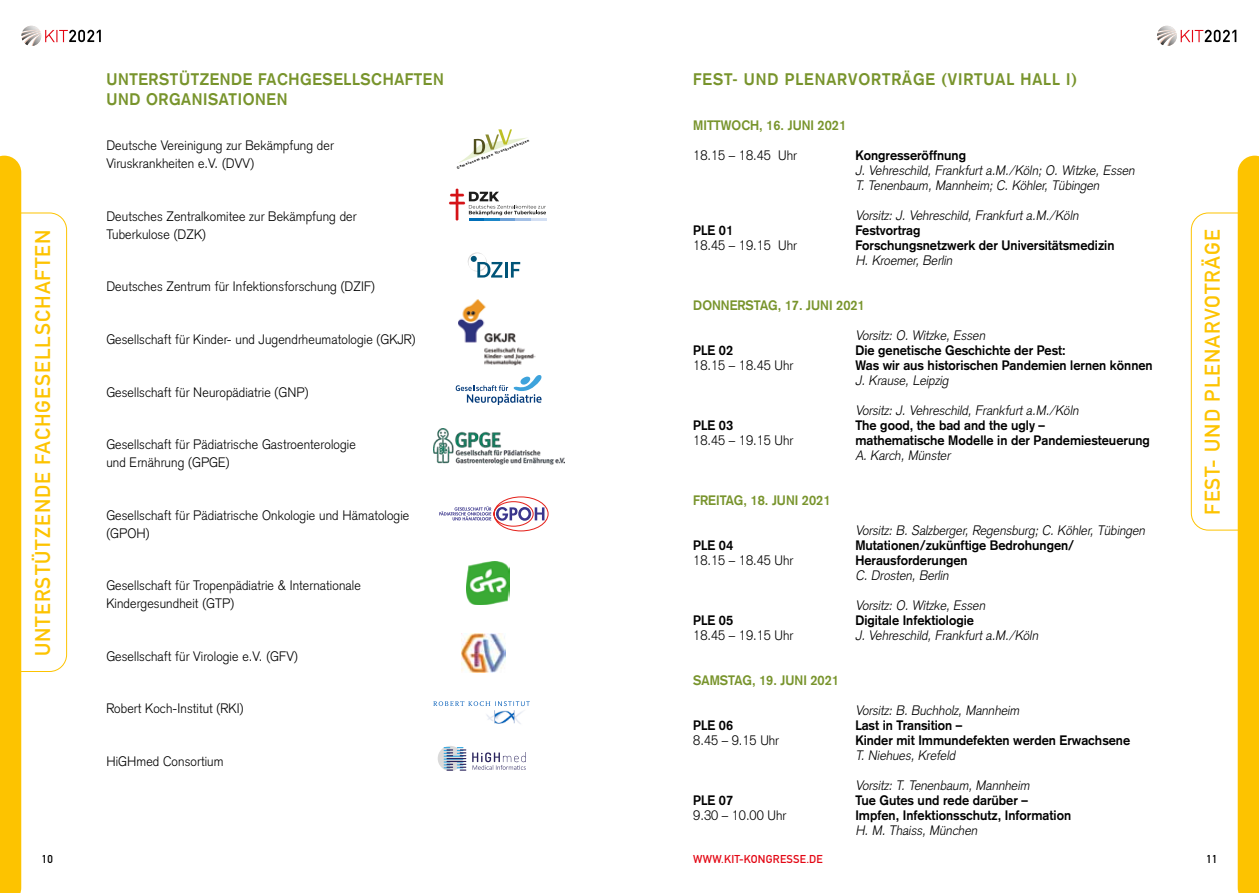
<style>
.page{position:relative;width:1259px;height:893px;background:#fff}
.page>*{position:absolute;margin:0;border:0;box-sizing:border-box;transform-origin:0 0}
.t1{font:21px "DIN Mittelschrift";letter-spacing:.05em;color:#fdc300}
.t2{font:700 16.5px/19.5px "Akzidenz Grotesk";letter-spacing:.04em;color:#78942c;scale:.95 1}
.t3{font:700 16.5px "Akzidenz Grotesk";letter-spacing:.06em;color:#78942c;scale:.95 1}
.t4{font:300 13.5px/18px "Akzidenz Grotesk";letter-spacing:.01em;color:#000;scale:.95 1}
.t5{font:italic 300 13.5px/15px "Akzidenz Grotesk";color:#000;scale:.95 1}
.t6{font:700 13.5px "Akzidenz Grotesk";color:#000;scale:.95 1}
.t7{font:700 13.5px "Akzidenz Grotesk";color:#78942c;scale:.95 1}
.t8{font:11.25px "DIN Mittelschrift";letter-spacing:.02em;color:#e30613}
.t9{font:11.25px "DIN Mittelschrift";color:#000}
.t10{font:500 3.3px "Formata";color:#000}
</style>
<div class="page">
<svg style="left:21px;top:26px;width:80px;height:20px"></svg>
<svg style="left:1157px;top:26px;width:79px;height:20px"></svg>
<div style="left:1179px;top:43px;width:58px;height:8px;background:#fff"></div>
<div style="left:44px;top:43px;width:58px;height:8px;background:#fff"></div>
<svg style="left:0;top:156px;width:67px;height:737px"></svg>
<svg style="left:458px;top:129px;width:69px;height:34px"></svg>
<svg style="left:449px;top:188px;width:97px;height:33px"></svg>
<svg style="left:467px;top:252px;width:53px;height:26px"></svg>
<img style="left:461px;top:633px;width:44px;height:39px">
<svg style="left:433px;top:701px;width:97px;height:5px"></svg>
<img style="left:486px;top:710px;width:37px;height:14px">
<img style="left:466px;top:562px;width:43px;height:43px">
<svg style="left:456px;top:375px;width:86px;height:30px"></svg>
<div style="left:438px;top:746px;width:25px;height:25px;background:#dadada;border-radius:50%"></div>
<svg style="left:444px;top:747px;width:22px;height:24px"></svg>
<svg style="left:472px;top:752px;width:54px;height:18px"></svg>
<img style="left:434px;top:428px;width:131px;height:37px">
<svg style="left:439px;top:496px;width:110px;height:36px"></svg>
<svg style="left:1191px;top:156px;width:68px;height:737px"></svg>
<img style="left:459px;top:300px;width:77px;height:65px">
<h1 class="t1" style="left:31px;top:656px;width:428px;rotate:-90deg">UNTERSTÜTZENDE FACHGESELLSCHAFTEN</h1>
<p class="t2" style="left:106px;top:69px;width:357px">UNTERSTÜTZENDE FACHGESELLSCHAFTEN<br>UND ORGANISATIONEN</p>
<p class="t4" style="left:106px;top:137px;width:241px">Deutsche Vereinigung zur Bekämpfung der<br>Viruskrankheiten e.V. (DVV)</p>
<p class="t10" style="left:456px;top:165px;width:78px;rotate:-20deg">Gemeinsam gegen Viruskrankheiten</p>
<p class="t4" style="left:106px;top:207px;width:265px">Deutsches Zentralkomitee zur Bekämpfung der<br>Tuberkulose (DZK)</p>
<p class="t4" style="left:106px;top:278px;width:284px">Deutsches Zentrum für Infektionsforschung (DZIF)</p>
<p class="t4" style="left:106px;top:330px;width:327px">Gesellschaft für Kinder- und Jugendrheumatologie (GKJR)</p>
<p class="t4" style="left:106px;top:383px;width:214px">Gesellschaft für Neuropädiatrie (GNP)</p>
<p class="t4" style="left:106px;top:435px;width:264px">Gesellschaft für Pädiatrische Gastroenterologie und Ernährung (GPGE)</p>
<p class="t4" style="left:106px;top:506px;width:320px">Gesellschaft für Pädiatrische Onkologie und Hämatologie (GPOH)</p>
<p class="t4" style="left:106px;top:576px;width:269px">Gesellschaft für Tropenpädiatrie &amp; Internationale<br>Kindergesundheit (GTP)</p>
<p class="t4" style="left:106px;top:647px;width:203px">Gesellschaft für Virologie e.V. (GFV)</p>
<p class="t4" style="left:106px;top:699px;width:146px">Robert Koch-Institut (RKI)</p>
<p class="t4" style="left:106px;top:752px;width:125px">HiGHmed Consortium</p>
<p class="t3" style="left:693px;top:70px;width:405px">FEST- UND PLENARVORTRÄGE (VIRTUAL HALL I)</p>
<p class="t7" style="left:693px;top:117px;width:162px">MITTWOCH, 16. JUNI 2021</p>
<p class="t4" style="left:693px;top:146px;width:111px">18.15 – 18.45 Uhr</p>
<p class="t6" style="left:855px;top:147px;width:118px">Kongresseröffnung</p>
<p class="t5" style="left:855px;top:163px;width:298px">J.Vehreschild,Frankfurta.M./Köln;O.Witzke,Essen<br>T.Tenenbaum,Mannheim;C.Köhler,Tübingen</p>
<p class="t5" style="left:855px;top:208px;width:239px">Vorsitz:J.Vehreschild,Frankfurta.M./Köln</p>
<p class="t6" style="left:693px;top:222px;width:44px">PLE 01</p>
<p class="t6" style="left:855px;top:222px;width:70px">Festvortrag</p>
<p class="t4" style="left:693px;top:236px;width:111px">18.45 – 19.15 Uhr</p>
<p class="t6" style="left:855px;top:237px;width:274px">Forschungsnetzwerk der Universitätsmedizin</p>
<p class="t5" style="left:855px;top:253px;width:106px">H.Kroemer,Berlin</p>
<p class="t7" style="left:693px;top:297px;width:182px">DONNERSTAG, 17. JUNI 2021</p>
<p class="t5" style="left:855px;top:328px;width:141px">Vorsitz:O.Witzke,Essen</p>
<p class="t6" style="left:693px;top:342px;width:44px">PLE 02</p>
<p class="t6" style="left:855px;top:342px;width:223px">Die genetische Geschichte der Pest:</p>
<p class="t4" style="left:693px;top:356px;width:107px">18.15 – 18.45 Uhr</p>
<p class="t6" style="left:855px;top:357px;width:314px">Was wir aus historischen Pandemien lernen können</p>
<p class="t5" style="left:855px;top:373px;width:102px">J.Krause,Leipzig</p>
<p class="t5" style="left:855px;top:403px;width:239px">Vorsitz:J.Vehreschild,Frankfurta.M./Köln</p>
<p class="t6" style="left:693px;top:417px;width:44px">PLE 03</p>
<p class="t6" style="left:855px;top:417px;width:201px">The good, the bad and the ugly –</p>
<p class="t4" style="left:693px;top:431px;width:107px">18.45 – 19.15 Uhr</p>
<p class="t6" style="left:855px;top:432px;width:311px">mathematische Modelle in der Pandemiesteuerung</p>
<p class="t5" style="left:855px;top:448px;width:104px">A.Karch,Münster</p>
<p class="t7" style="left:693px;top:492px;width:146px">FREITAG, 18. JUNI 2021</p>
<p class="t5" style="left:855px;top:523px;width:309px">Vorsitz:B.Salzberger,Regensburg;C.Köhler,Tübingen</p>
<p class="t6" style="left:693px;top:537px;width:44px">PLE 04</p>
<p class="t6" style="left:855px;top:537px;width:232px">Mutationen/zukünftige Bedrohungen/</p>
<p class="t4" style="left:693px;top:551px;width:107px">18.15 – 18.45 Uhr</p>
<p class="t6" style="left:855px;top:552px;width:120px">Herausforderungen</p>
<p class="t5" style="left:855px;top:568px;width:103px">C.Drosten,Berlin</p>
<p class="t5" style="left:855px;top:598px;width:141px">Vorsitz:O.Witzke,Essen</p>
<p class="t6" style="left:693px;top:612px;width:44px">PLE 05</p>
<p class="t6" style="left:855px;top:612px;width:126px">Digitale Infektiologie</p>
<p class="t4" style="left:693px;top:626px;width:107px">18.45 – 19.15 Uhr</p>
<p class="t5" style="left:855px;top:628px;width:197px">J.Vehreschild,Frankfurta.M./Köln</p>
<p class="t7" style="left:693px;top:672px;width:155px">SAMSTAG, 19. JUNI 2021</p>
<p class="t5" style="left:855px;top:703px;width:177px">Vorsitz:B.Buchholz,Mannheim</p>
<p class="t6" style="left:693px;top:717px;width:44px">PLE 06</p>
<p class="t6" style="left:855px;top:717px;width:114px">Last in Transition –</p>
<p class="t4" style="left:693px;top:731px;width:92px">8.45 – 9.15 Uhr</p>
<p class="t6" style="left:855px;top:732px;width:291px">Kinder mit Immundefekten werden Erwachsene</p>
<p class="t5" style="left:855px;top:748px;width:109px">T.Niehues,Krefeld</p>
<p class="t5" style="left:855px;top:778px;width:188px">Vorsitz:T.Tenenbaum,Mannheim</p>
<p class="t6" style="left:693px;top:792px;width:44px">PLE 07</p>
<p class="t6" style="left:855px;top:792px;width:183px">Tue Gutes und rede darüber –</p>
<p class="t4" style="left:693px;top:806px;width:99px">9.30 – 10.00 Uhr</p>
<p class="t6" style="left:855px;top:807px;width:229px">Impfen, Infektionsschutz, Information</p>
<p class="t5" style="left:855px;top:823px;width:133px">H.M.Thaiss,München</p>
<h1 class="t1" style="left:1200px;top:515px;width:287px;rotate:-90deg">FEST- UND PLENARVOTRÄGE</h1>
<p class="t9" style="left:42px;top:853px;width:13px">10</p>
<p class="t8" style="left:693px;top:853px;width:131px">WWW.KIT-KONGRESSE.DE</p>
<p class="t9" style="left:1206px;top:853px;width:13px">11</p>
</div>
